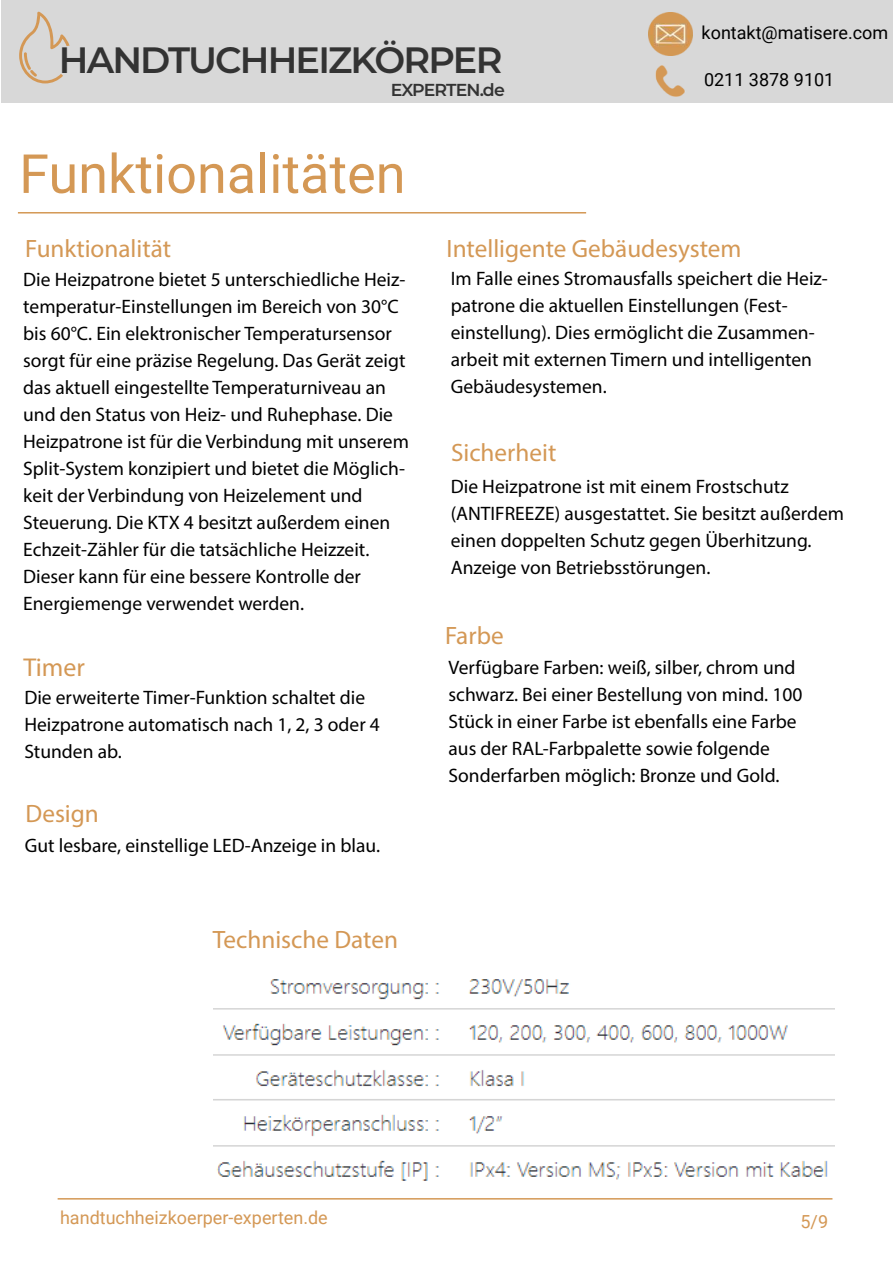
<style>
.page{position:relative;width:893px;height:1263px;background:#fff}
.page>*{position:absolute;margin:0;border:0;box-sizing:border-box;transform-origin:0 0}
.t1{font:54px "Roboto";color:#d49855}
.t2{font:600 36.6px "Montserrat";letter-spacing:-.05em;color:#333}
.t3{font:25.95px "Myriad Pro";color:#d49855}
.t4{font:25.2px "Myriad Pro";color:#d49855}
.t5{font:19.5px/27px "Myriad Pro";color:#000}
.t6{font:18px "Roboto";color:#d49855}
.t7{font:18px "Roboto";color:#000}
.t8{font:600 17.4px "Montserrat";letter-spacing:-.055em;color:#333}
</style>
<div class="page">
<hr style="left:58px;top:1198px;width:774px;height:1px;background:#d49855">
<hr style="left:18px;top:212px;width:568px;height:1px;background:#d49855">
<div style="left:1px;top:0;width:892px;height:102px;background:#d8d8d8"></div>
<img style="left:649px;top:12px;width:44px;height:44px">
<img style="left:655px;top:66px;width:30px;height:31px">
<svg style="left:19px;top:12px;width:51px;height:71px"></svg>
<img style="left:213px;top:979px;width:621px;height:202px">
<h2 class="t2" style="left:59px;top:34px;width:445px">HANDTUCHHEIZKÖRPER</h2>
<p class="t8" style="left:391px;top:77px;width:115px">EXPERTEN.de</p>
<h1 class="t1" style="left:19px;top:136px;width:388px">Funktionalitäten</h1>
<p class="t7" style="left:702px;top:20px;width:188px">kontakt@matisere.com</p>
<p class="t7" style="left:704px;top:67px;width:132px">0211 3878 9101</p>
<p class="t4" style="left:25px;top:233px;width:147px">Funktionalität</p>
<p class="t5" style="left:23px;top:266px;width:387px">Die Heizpatrone bietet 5 unterschiedliche Heiz&shy;temperatur-Einstellungen im Bereich von 30°C bis 60°C. Ein elektronischer Temperatursensor sorgt für eine präzise Regelung. Das Gerät zeigt das aktuell eingestellte Temperaturniveau an und den Status von Heiz- und Ruhephase. Die Heizpatrone ist für die Verbindung mit unserem Split-System konzipiert und bietet die Möglich&shy;keit der Verbindung von Heizelement und Steuerung. Die KTX 4 besitzt außerdem einen Echzeit-Zähler für die tatsächliche Heizzeit.<br>Dieser kann für eine bessere Kontrolle der Energiemenge verwendet werden.</p>
<h3 class="t3" style="left:23px;top:651px;width:63px">Timer</h3>
<p class="t5" style="left:24px;top:684px;width:357px">Die erweiterte Timer-Funktion schaltet die<br>Heizpatrone automatisch nach 1, 2, 3 oder 4<br>Stunden ab.</p>
<p class="t4" style="left:26px;top:798px;width:75px">Design</p>
<p class="t5" style="left:25px;top:831px;width:357px">Gut lesbare, einstellige LED-Anzeige in blau.</p>
<p class="t4" style="left:213px;top:924px;width:187px">Technische Daten</p>
<p class="t4" style="left:446px;top:233px;width:297px">Intelligente Gebäudesystem</p>
<p class="t5" style="left:451px;top:265px;width:379px">Im Falle eines Stromausfalls speichert die Heiz&shy;patrone die aktuellen Einstellungen (Fest&shy;einstellung). Dies ermöglicht die Zusammen&shy;arbeit mit externen Timern und intelligenten Gebäudesystemen.</p>
<p class="t4" style="left:451px;top:437px;width:107px">Sicherheit</p>
<p class="t5" style="left:451px;top:472px;width:395px">Die Heizpatrone ist mit einem Frostschutz (ANTIFREEZE) ausgestattet. Sie besitzt außerdem einen doppelten Schutz gegen Überhitzung.<br>Anzeige von Betriebsstörungen.</p>
<p class="t4" style="left:445px;top:620px;width:60px">Farbe</p>
<p class="t5" style="left:449px;top:654px;width:355px">Verfügbare Farben: weiß, silber, chrom und schwarz. Bei einer Bestellung von mind. 100<br>Stück in einer Farbe ist ebenfalls eine Farbe aus der RAL-Farbpalette sowie folgende Sonderfarben möglich: Bronze und Gold.</p>
<p class="t6" style="left:60px;top:1204px;width:269px">handtuchheizkoerper-experten.de</p>
<p class="t6" style="left:800px;top:1209px;width:29px">5/9</p>
</div>
